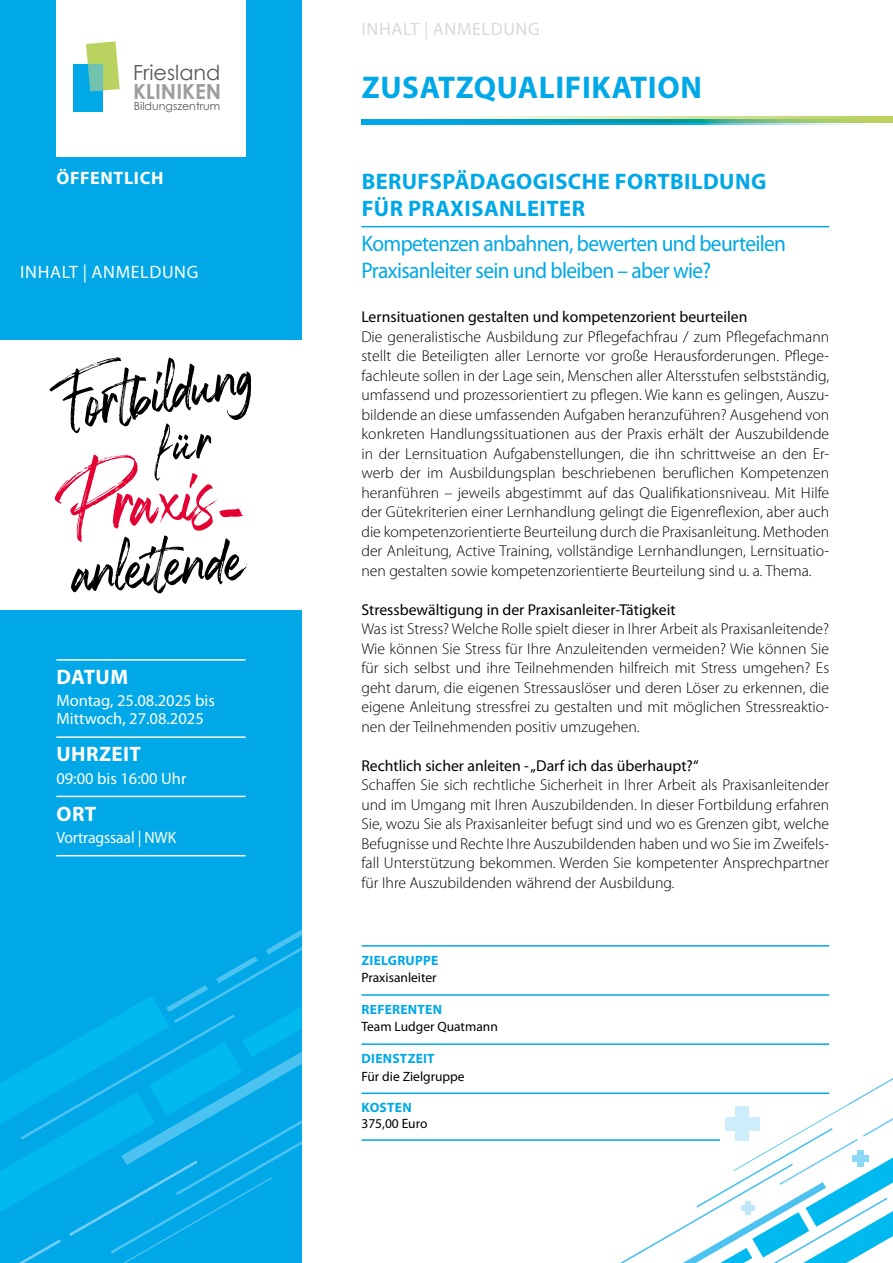
<style>
.page{position:relative;width:893px;height:1263px;background:#fff}
.page>*{position:absolute;margin:0;border:0;box-sizing:border-box;transform-origin:0 0}
.t1{font:73.8px "Rockville Solid";color:#e40234}
.t2{font:62.4px "Rockville Solid";color:#000}
.t3{font:61.65px "Rockville Solid";color:#000}
.t4{font:51.75px "Rockville Solid";color:#000}
.t5{font:700 31.5px "Myriad Pro";letter-spacing:.02em;color:#00a8e7}
.t6{font:22.5px/27px "Myriad Pro";letter-spacing:-.03em;color:#00a8e7;scale:.95 1}
.t7{font:700 22.5px/27px "Myriad Pro";letter-spacing:.02em;color:#00a8e7}
.t8{font:700 21px "Myriad Pro";letter-spacing:.02em;color:#fff}
.t9{font:20.85px "Century Gothic";color:#575756}
.t10{font:700 20.85px "Century Gothic";color:#9d9d9c}
.t11{font:18px "Myriad Pro";letter-spacing:.035em;color:#dadada}
.t12{font:18px "Myriad Pro";letter-spacing:.035em;color:#fff}
.t13{font:700 18px "Myriad Pro";letter-spacing:.035em;color:#fff}
.t14{font:16.5px/18px "Myriad Pro";color:#fff}
.t15{font:16.5px "Myriad Pro";color:#fff;scale:.95 1}
.t16{font:300 15.75px/19.5px "Myriad Pro";color:#000;text-align:justify}
.t17{font:15.75px "Myriad Pro";color:#000}
.t18{font:13.5px "Myriad Pro";color:#000}
.t19{font:700 13.5px "Myriad Pro";letter-spacing:.02em;color:#00a8e7}
.t20{font:11.1px "Century Gothic";color:#575756}
</style>
<div class="page">
<div style="left:0;top:0;width:302px;height:1263px;background:#00a8e7"></div>
<svg style="left:0;top:929px;width:302px;height:334px"></svg>
<div style="left:56px;top:0;width:190px;height:156px;background:#fff"></div>
<div style="left:74px;top:64px;width:29px;height:48px;background:#00a8e7"></div>
<svg style="left:86px;top:41px;width:34px;height:51px"></svg>
<div style="left:0;top:340px;width:306px;height:270px;background:#fff"></div>
<hr style="left:361px;top:226px;width:468px;height:1px;background:#00a8e7">
<svg style="left:361px;top:119px;width:532px;height:5px"></svg>
<svg style="left:426px;top:116px;width:467px;height:6px"></svg>
<hr style="left:56px;top:659px;width:190px;height:2px;background:#fff">
<hr style="left:56px;top:736px;width:190px;height:2px;background:#fff">
<hr style="left:56px;top:796px;width:190px;height:1px;background:#fff">
<hr style="left:56px;top:855px;width:190px;height:1px;background:#fff">
<hr style="left:361px;top:945px;width:468px;height:2px;background:#00a8e7">
<hr style="left:361px;top:994px;width:468px;height:2px;background:#00a8e7">
<hr style="left:361px;top:1043px;width:468px;height:2px;background:#00a8e7">
<hr style="left:361px;top:1092px;width:468px;height:2px;background:#00a8e7">
<hr style="left:361px;top:1139px;width:468px;height:2px;background:#00a8e7">
<svg style="left:595px;top:1078px;width:298px;height:185px"></svg>
<h3 class="t9" style="left:133px;top:58px;width:89px">Friesland</h3>
<h3 class="t10" style="left:133px;top:75px;width:90px">KLINIKEN</h3>
<p class="t20" style="left:134px;top:98px;width:88px">Bildungszentrum</p>
<p class="t13" style="left:57px;top:166px;width:108px">ÖFFENTLICH</p>
<p class="t12" style="left:20px;top:261px;width:180px">INHALT | ANMELDUNG</p>
<h2 class="t2" style="left:47px;top:372px;width:202px;rotate:-10deg">Fortbildung</h2>
<h1 class="t1" style="left:51px;top:462px;width:201px;rotate:-5deg">Praxis-</h1>
<h3 class="t4" style="left:154px;top:408px;width:58px">für</h3>
<h3 class="t3" style="left:67px;top:533px;width:179px;rotate:-4deg">anleitende</h3>
<h3 class="t8" style="left:57px;top:663px;width:73px">DATUM</h3>
<p class="t14" style="left:56px;top:692px;width:160px">Montag, 25.08.2025 bis<br>Mittwoch, 27.08.2025</p>
<h3 class="t8" style="left:57px;top:741px;width:86px">UHRZEIT</h3>
<p class="t14" style="left:56px;top:769px;width:132px">09:00 bis 16:00 Uhr</p>
<h3 class="t8" style="left:57px;top:800px;width:41px">ORT</h3>
<p class="t15" style="left:56px;top:827px;width:128px">Vortragssaal | NWK</p>
<p class="t11" style="left:362px;top:18px;width:180px">INHALT | ANMELDUNG</p>
<h3 class="t5" style="left:362px;top:67px;width:342px">ZUSATZQUALIFIKATION</h3>
<h3 class="t7" style="left:362px;top:167px;width:406px">BERUFSPÄDAGOGISCHE FORTBILDUNG<br>FÜR PRAXISANLEITER</h3>
<h3 class="t6" style="left:361px;top:229px;width:448px">Kompetenzen anbahnen, bewerten und beurteilen<br>Praxisanleiter sein und bleiben – aber wie?</h3>
<p class="t17" style="left:361px;top:307px;width:388px">Lernsituationen gestalten und kompetenzorient beurteilen</p>
<p class="t16" style="left:361px;top:327px;width:469px">Die generalistische Ausbildung zur Pflegefachfrau / zum Pflegefachmann stellt die Beteiligten aller Lernorte vor große Herausforderungen. Pflege&shy;fachleute sollen in der Lage sein, Menschen aller Altersstufen selbstständig, umfassend und prozessorientiert zu pflegen. Wie kann es gelingen, Auszu&shy;bildende an diese umfassenden Aufgaben heranzuführen? Ausgehend von konkreten Handlungssituationen aus der Praxis erhält der Auszubildende in der Lernsituation Aufgabenstellungen, die ihn schrittweise an den Er&shy;werb der im Ausbildungsplan beschriebenen beruflichen Kompetenzen heranführen – jeweils abgestimmt auf das Qualifikationsniveau. Mit Hilfe der Gütekriterien einer Lernhandlung gelingt die Eigenreflexion, aber auch die kompetenzorientierte Beurteilung durch die Praxisanleitung. Methoden der Anleitung, Active Training, vollständige Lernhandlungen, Lernsituatio&shy;nen gestalten sowie kompetenzorientierte Beurteilung sind u. a. Thema.</p>
<p class="t17" style="left:361px;top:600px;width:316px">Stressbewältigung in der Praxisanleiter-Tätigkeit</p>
<p class="t16" style="left:361px;top:619px;width:469px">Was ist Stress? Welche Rolle spielt dieser in Ihrer Arbeit als Praxisanleitende?<br>Wie können Sie Stress für Ihre Anzuleitenden vermeiden? Wie können Sie für sich selbst und ihre Teilnehmenden hilfreich mit Stress umgehen? Es geht darum, die eigenen Stressauslöser und deren Löser zu erkennen, die eigene Anleitung stressfrei zu gestalten und mit möglichen Stressreaktio&shy;nen der Teilnehmenden positiv umzugehen.</p>
<p class="t17" style="left:361px;top:756px;width:339px">Rechtlich sicher anleiten - „Darf ich das überhaupt?“</p>
<p class="t16" style="left:361px;top:775px;width:469px">Schaffen Sie sich rechtliche Sicherheit in Ihrer Arbeit als Praxisanleitender und im Umgang mit Ihren Auszubildenden. In dieser Fortbildung erfahren Sie, wozu Sie als Praxisanleiter befugt sind und wo es Grenzen gibt, welche Befugnisse und Rechte Ihre Auszubildenden haben und wo Sie im Zweifels&shy;fall Unterstützung bekommen. Werden Sie kompetenter Ansprechpartner für Ihre Auszubildenden während der Ausbildung.</p>
<p class="t19" style="left:362px;top:951px;width:78px">ZIELGRUPPE</p>
<p class="t18" style="left:361px;top:969px;width:77px">Praxisanleiter</p>
<p class="t19" style="left:362px;top:1000px;width:82px">REFERENTEN</p>
<p class="t18" style="left:361px;top:1018px;width:138px">Team Ludger Quatmann</p>
<p class="t19" style="left:362px;top:1049px;width:75px">DIENSTZEIT</p>
<p class="t18" style="left:361px;top:1068px;width:105px">Für die Zielgruppe</p>
<p class="t19" style="left:362px;top:1098px;width:52px">KOSTEN</p>
<p class="t18" style="left:361px;top:1115px;width:67px">375,00 Euro</p>
</div>
